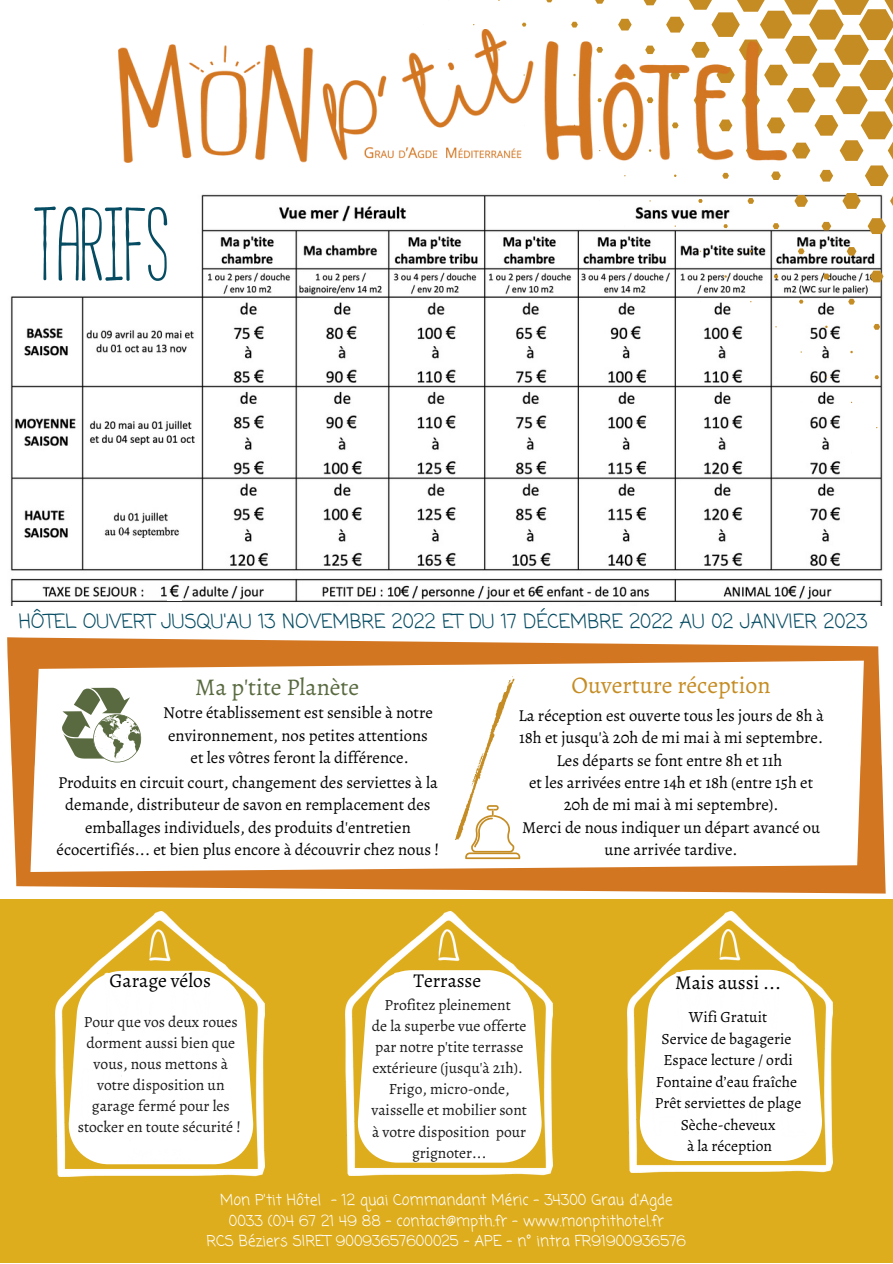
<style>
.page{position:relative;width:893px;height:1264px;background:#fff}
.page>*{position:absolute;margin:0;border:0;box-sizing:border-box;transform-origin:0 0}
.t1{font:101.1px "Cabana";color:#054b62}
.t2{font:24px "Alegreya";color:#c58c23}
.t3{font:24px "Alegreya";color:#596a40}
.t4{font:19.65px "Alegreya";color:#000}
.t5{font:19.5px "Coming Soon";color:#054b62}
.t6{font:19.5px "Alegreya";color:#000}
.t7{font:16.65px/22.5px "Alegreya";color:#000;text-align:center}
.t8{font:15.6px/21.1px "Alegreya";color:#1a1a1a;text-align:center}
.t9{font:15.6px/21.5px "Alegreya";color:#000;text-align:center}
.t10{font:15px/20.2px "Coming Soon";color:#fff;text-align:center}
</style>
<div class="page">
<div style="left:0;top:899px;width:892px;height:363px;background:#dead1d"></div>
<img style="left:56px;top:911px;width:209px;height:265px">
<img style="left:345px;top:911px;width:208px;height:264px">
<svg style="left:358px;top:970px;width:183px;height:192px;background:#fcf9ef"></svg>
<img style="left:627px;top:911px;width:205px;height:261px">
<img style="left:10px;top:194px;width:876px;height:411px">
<svg style="left:7px;top:637px;width:878px;height:256px"></svg>
<svg style="left:60px;top:685px;width:81px;height:77px"></svg>
<svg style="left:454px;top:676px;width:66px;height:183px"></svg>
<svg style="left:874px;top:375px;width:4px;height:4px"></svg>
<svg style="left:798px;top:300px;width:5px;height:3px"></svg>
<svg style="left:773px;top:274px;width:5px;height:4px"></svg>
<svg style="left:723px;top:224px;width:4px;height:4px"></svg>
<svg style="left:522px;top:23px;width:4px;height:4px"></svg>
<svg style="left:873px;top:324px;width:7px;height:6px"></svg>
<svg style="left:848px;top:299px;width:6px;height:5px"></svg>
<svg style="left:823px;top:273px;width:6px;height:6px"></svg>
<svg style="left:797px;top:248px;width:7px;height:6px"></svg>
<svg style="left:772px;top:223px;width:7px;height:6px"></svg>
<svg style="left:571px;top:22px;width:7px;height:6px"></svg>
<svg style="left:869px;top:270px;width:14px;height:12px"></svg>
<svg style="left:846px;top:247px;width:10px;height:8px"></svg>
<svg style="left:821px;top:222px;width:10px;height:8px"></svg>
<svg style="left:618px;top:19px;width:13px;height:10px"></svg>
<svg style="left:595px;top:0;width:9px;height:4px"></svg>
<svg style="left:867px;top:218px;width:18px;height:16px"></svg>
<svg style="left:643px;top:0;width:13px;height:5px"></svg>
<svg style="left:666px;top:0;width:226px;height:211px"></svg>
<img style="left:118px;top:29px;width:668px;height:133px">
<div style="left:146px;top:581px;width:35px;height:19px;background:#fefefe"></div>
<img style="left:161px;top:586px;width:6px;height:11px">
<img style="left:169px;top:584px;width:10px;height:13px">
<h1 class="t1" style="left:33px;top:179px;width:138px">TARIFS</h1>
<p class="t5" style="left:19px;top:607px;width:850px">HÔTEL OUVERT JUSQU'AU 13 NOVEMBRE 2022 ET DU 17 DÉCEMBRE 2022 AU 02 JANVIER 2023</p>
<h2 class="t3" style="left:195px;top:670px;width:166px">Ma p'tite Planète</h2>
<h2 class="t2" style="left:571px;top:669px;width:200px">Ouverture réception</h2>
<p class="t7" style="left:163px;top:701px;width:271px">Notre établissement est sensible à notre environnement, nos petites attentions et les vôtres feront la différence.</p>
<p class="t7" style="left:518px;top:703px;width:307px">La réception est ouverte tous les jours de 8h à 18h et jusqu'à 20h de mi mai à mi septembre.<br>Les départs se font entre 8h et 11h<br>et les arrivées entre 14h et 18h (entre 15h et 20h de mi mai à mi septembre).<br>Merci de nous indiquer un départ avancé ou une arrivée tardive.</p>
<p class="t7" style="left:57px;top:771px;width:384px">Produits en circuit court, changement des serviettes à la demande, distributeur de savon en remplacement des emballages individuels, des produits d'entretien écocertifiés... et bien plus encore à découvrir chez nous !</p>
<p class="t4" style="left:109px;top:967px;width:103px">Garage vélos</p>
<p class="t8" style="left:78px;top:1010px;width:164px">Pour que vos deux roues dorment aussi bien que vous, nous mettons à votre disposition un garage fermé pour les stocker en toute sécurité !</p>
<p class="t6" style="left:413px;top:967px;width:69px">Terrasse</p>
<p class="t4" style="left:675px;top:968px;width:107px">Mais aussi ...</p>
<p class="t9" style="left:654px;top:1006px;width:148px">Wifi Gratuit<br>Service de bagagerie<br>Espace lecture / ordi<br>Fontaine d’eau fraîche<br>Prêt serviettes de plage<br>Sèche-cheveux<br>à la réception</p>
<p class="t8" style="left:371px;top:994px;width:157px">Profitez pleinement<br>de la superbe vue offerte par notre p'tite terrasse extérieure (jusqu'à 21h).<br>Frigo, micro-onde, vaisselle et mobilier sont à votre disposition pour grignoter...</p>
<p class="t10" style="left:206px;top:1191px;width:481px">Mon P'tit Hôtel - 12 quai Commandant Méric - 34300 Grau d'Agde<br>0033 (0)4 67 21 49 88 - contact@mpth.fr - www.monptithotel.fr<br>RCS Béziers SIRET 90093657600025 - APE - n° intra FR91900936576</p>
</div>
